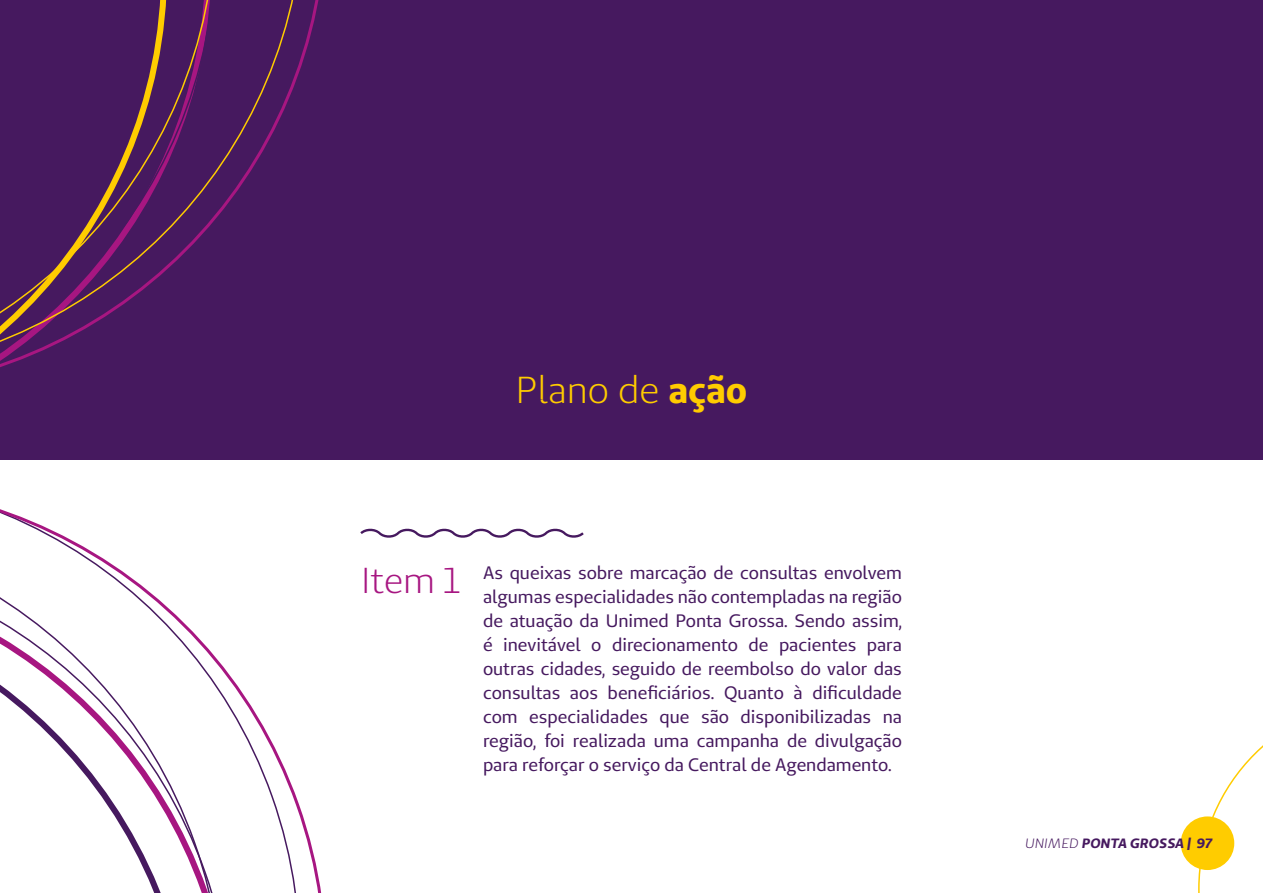
<style>
.page{position:relative;width:1263px;height:893px;background:#fff}
.page>*{position:absolute;margin:0;border:0;box-sizing:border-box;transform-origin:0 0}
.t1{font:37.5px "Unimed Sans";color:#fc0}
.t2{font:36px "Unimed Sans";color:#a71681}
.t3{font:18px/24px "Unimed Sans";color:#46195f;text-align:justify}
.t4{font:italic 700 13.5px "Unimed Sans";letter-spacing:.01em;color:#46195f}
.s1{font-weight:700}
.s2{font-weight:400}
</style>
<div class="page">
<div style="left:0;top:0;width:1263px;height:459px;background:#46195f"></div>
<svg style="left:386px;top:528px;width:198px;height:10px"></svg>
<svg style="left:0;top:0;width:319px;height:367px"></svg>
<svg style="left:0;top:459px;width:386px;height:434px"></svg>
<svg style="left:1198px;top:745px;width:65px;height:148px"></svg>
<div style="left:1181px;top:816px;width:53px;height:54px;background:#fc0;border-radius:50%"></div>
<h1 class="t1" style="left:516px;top:366px;width:233px">Plano de <span class="s1">ação</span></h1>
<h2 class="t2" style="left:361px;top:558px;width:101px">Item 1</h2>
<p class="t3" style="left:483px;top:561px;width:420px">As queixas sobre marcação de consultas envolvem algumas especialidades não contempladas na região de atuação da Unimed Ponta Grossa. Sendo assim, é inevitável o direcionamento de pacientes para outras cidades, seguido de reembolso do valor das consultas aos beneficiários. Quanto à dificuldade com especialidades que são disponibilizadas na região, foi realizada uma campanha de divulgação para reforçar o serviço da Central de Agendamento.</p>
<p class="t4" style="left:1025px;top:834px;width:188px"><span class="s2">UNIMED</span> PONTA GROSSA | 97</p>
</div>
